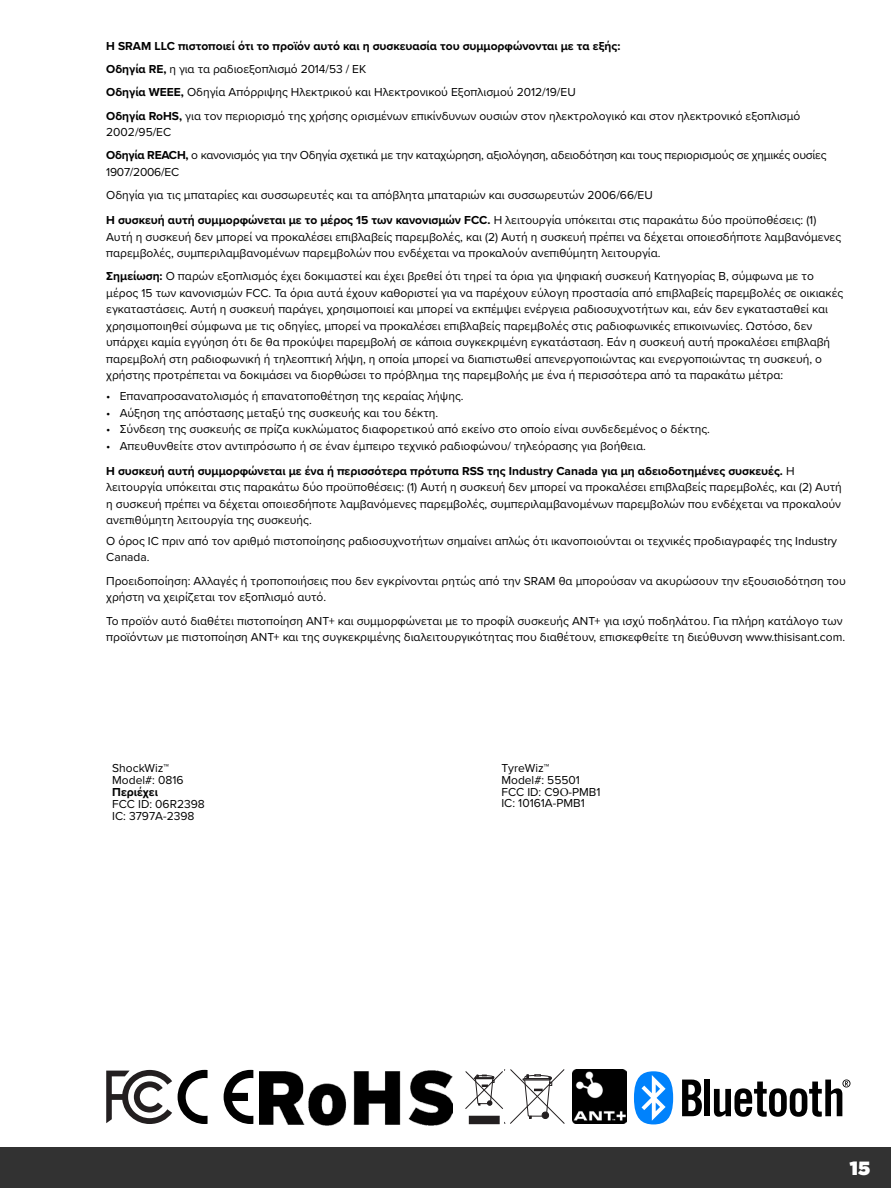
<style>
.page{position:relative;width:891px;height:1188px;background:#fff}
.page>*{position:absolute;margin:0;border:0;box-sizing:border-box;transform-origin:0 0}
.t1{font:900 19.2px "Gotham";color:#fff}
.User_Manual_Text_-_N{font:12px/16.5px "Proxima Nova";color:#000}
.User_Manual_Text_-_N-2{font:12px/16.5px "Proxima Nova";letter-spacing:-.02em;color:#000}
.User_Manual_Text_-_N-3{font:700 12px "Proxima Nova";color:#000}
.TableText{font:12px/11.7px "Proxima Nova";color:#000}
.s1{font-weight:700}
.s2{font-family:"Minion Pro"}
</style>
<div class="page">
<div style="left:0;top:1148px;width:891px;height:40px;background:#323232"></div>
<svg style="left:224px;top:1070px;width:29px;height:54px"></svg>
<svg style="left:178px;top:1070px;width:30px;height:54px"></svg>
<svg style="left:465px;top:1069px;width:100px;height:55px"></svg>
<svg style="left:106px;top:1070px;width:66px;height:54px"></svg>
<img style="left:572px;top:1069px;width:54px;height:54px">
<img style="left:260px;top:1070px;width:193px;height:56px">
<svg style="left:682px;top:1080px;width:20px;height:36px"></svg>
<div style="left:704px;top:1080px;width:6px;height:36px;background:#000"></div>
<svg style="left:714px;top:1079px;width:137px;height:38px"></svg>
<svg style="left:634px;top:1071px;width:39px;height:53px"></svg>
<p class="User_Manual_Text_-_N-3" style="left:106px;top:37px;width:516px">Η SRAM LLC πιστοποιεί ότι το προϊόν αυτό και η συσκευασία του συμμορφώνονται με τα εξής:</p>
<p class="User_Manual_Text_-_N" style="left:106px;top:60px;width:262px"><span class="s1">Οδηγία RE,</span> η για τα ραδιοεξοπλισμό 2014/53 / ΕΚ</p>
<p class="User_Manual_Text_-_N" style="left:106px;top:84px;width:471px"><span class="s1">Οδηγία WEEE,</span> Οδηγία Απόρριψης Ηλεκτρικού και Ηλεκτρονικού Εξοπλισμού 2012/19/EU</p>
<p class="User_Manual_Text_-_N" style="left:106px;top:107px;width:696px"><span class="s1">Οδηγία RoHS,</span> για τον περιορισμό της χρήσης ορισμένων επικίνδυνων ουσιών στον ηλεκτρολογικό και στον ηλεκτρονικό εξοπλισμό<br>2002/95/EC</p>
<p class="User_Manual_Text_-_N-2" style="left:106px;top:147px;width:722px"><span class="s1">Οδηγία REACH,</span> ο κανονισμός για την Οδηγία σχετικά με την καταχώρηση, αξιολόγηση, αδειοδότηση και τους περιορισμούς σε χημικές ουσίες<br>1907/2006/EC</p>
<p class="User_Manual_Text_-_N" style="left:106px;top:186px;width:548px">Οδηγία για τις μπαταρίες και συσσωρευτές και τα απόβλητα μπαταριών και συσσωρευτών 2006/66/EU</p>
<p class="User_Manual_Text_-_N" style="left:106px;top:211px;width:737px"><span class="s1">Η συσκευή αυτή συμμορφώνεται με το μέρος 15 των κανονισμών FCC.</span> Η λειτουργία υπόκειται στις παρακάτω δύο προϋποθέσεις: (1)<br>Αυτή η συσκευή δεν μπορεί να προκαλέσει επιβλαβείς παρεμβολές, και (2) Αυτή η συσκευή πρέπει να δέχεται οποιεσδήποτε λαμβανόμενες παρεμβολές, συμπεριλαμβανομένων παρεμβολών που ενδέχεται να προκαλούν ανεπιθύμητη λειτουργία.</p>
<p class="User_Manual_Text_-_N" style="left:106px;top:268px;width:739px"><span class="s1">Σημείωση:</span> Ο παρών εξοπλισμός έχει δοκιμαστεί και έχει βρεθεί ότι τηρεί τα όρια για ψηφιακή συσκευή Κατηγορίας B, σύμφωνα με το μέρος 15 των κανονισμών FCC. Τα όρια αυτά έχουν καθοριστεί για να παρέχουν εύλογη προστασία από επιβλαβείς παρεμβολές σε οικιακές εγκαταστάσεις. Αυτή η συσκευή παράγει, χρησιμοποιεί και μπορεί να εκπέμψει ενέργεια ραδιοσυχνοτήτων και, εάν δεν εγκατασταθεί και χρησιμοποιηθεί σύμφωνα με τις οδηγίες, μπορεί να προκαλέσει επιβλαβείς παρεμβολές στις ραδιοφωνικές επικοινωνίες. Ωστόσο, δεν υπάρχει καμία εγγύηση ότι δε θα προκύψει παρεμβολή σε κάποια συγκεκριμένη εγκατάσταση. Εάν η συσκευή αυτή προκαλέσει επιβλαβή παρεμβολή στη ραδιοφωνική ή τηλεοπτική λήψη, η οποία μπορεί να διαπιστωθεί απενεργοποιώντας και ενεργοποιώντας τη συσκευή, ο χρήστης προτρέπεται να δοκιμάσει να διορθώσει το πρόβλημα της παρεμβολής με ένα ή περισσότερα από τα παρακάτω μέτρα:</p>
<p class="User_Manual_Text_-_N" style="left:106px;top:387px;width:359px">• Επαναπροσανατολισμός ή επανατοποθέτηση της κεραίας λήψης.</p>
<p class="User_Manual_Text_-_N" style="left:106px;top:404px;width:334px">• Αύξηση της απόστασης μεταξύ της συσκευής και του δέκτη.</p>
<p class="User_Manual_Text_-_N" style="left:106px;top:420px;width:605px">• Σύνδεση της συσκευής σε πρίζα κυκλώματος διαφορετικού από εκείνο στο οποίο είναι συνδεδεμένος ο δέκτης.</p>
<p class="User_Manual_Text_-_N" style="left:106px;top:437px;width:541px">• Απευθυνθείτε στον αντιπρόσωπο ή σε έναν έμπειρο τεχνικό ραδιοφώνου/ τηλεόρασης για βοήθεια.</p>
<p class="User_Manual_Text_-_N" style="left:106px;top:462px;width:737px"><span class="s1">Η συσκευή αυτή συμμορφώνεται με ένα ή περισσότερα πρότυπα RSS της Industry Canada για μη αδειοδοτημένες συσκευές.</span> Η λειτουργία υπόκειται στις παρακάτω δύο προϋποθέσεις: (1) Αυτή η συσκευή δεν μπορεί να προκαλέσει επιβλαβείς παρεμβολές, και (2) Αυτή η συσκευή πρέπει να δέχεται οποιεσδήποτε λαμβανόμενες παρεμβολές, συμπεριλαμβανομένων παρεμβολών που ενδέχεται να προκαλούν ανεπιθύμητη λειτουργία της συσκευής.</p>
<p class="User_Manual_Text_-_N" style="left:106px;top:532px;width:732px">Ο όρος IC πριν από τον αριθμό πιστοποίησης ραδιοσυχνοτήτων σημαίνει απλώς ότι ικανοποιούνται οι τεχνικές προδιαγραφές της Industry<br>Canada.</p>
<p class="User_Manual_Text_-_N" style="left:106px;top:572px;width:741px">Προειδοποίηση: Αλλαγές ή τροποποιήσεις που δεν εγκρίνονται ρητώς από την SRAM θα μπορούσαν να ακυρώσουν την εξουσιοδότηση του χρήστη να χειρίζεται τον εξοπλισμό αυτό.</p>
<p class="User_Manual_Text_-_N" style="left:106px;top:612px;width:741px">Το προϊόν αυτό διαθέτει πιστοποίηση ANT+ και συμμορφώνεται με το προφίλ συσκευής ANT+ για ισχύ ποδηλάτου. Για πλήρη κατάλογο των προϊόντων με πιστοποίηση ANT+ και της συγκεκριμένης διαλειτουργικότητας που διαθέτουν, επισκεφθείτε τη διεύθυνση www.thisisant.com.</p>
<p class="User_Manual_Text_-_N" style="left:112px;top:759px;width:58px">ShockWiz™</p>
<p class="User_Manual_Text_-_N" style="left:112px;top:771px;width:73px">Model#: 0816</p>
<p class="User_Manual_Text_-_N-3" style="left:112px;top:783px;width:47px">Περιέχει</p>
<p class="User_Manual_Text_-_N" style="left:112px;top:795px;width:94px">FCC ID: 06R2398</p>
<p class="User_Manual_Text_-_N" style="left:112px;top:807px;width:84px">IC: 3797A-2398</p>
<p class="TableText" style="left:501px;top:762px;width:101px">TyreWiz™<br>Model#: 55501<br>FCC ID: C9<span class="s2">O</span>-PMB1<br>IC: 10161A-PMB1</p>
<h1 class="t1" style="left:850px;top:1154px;width:22px">15</h1>
</div>
